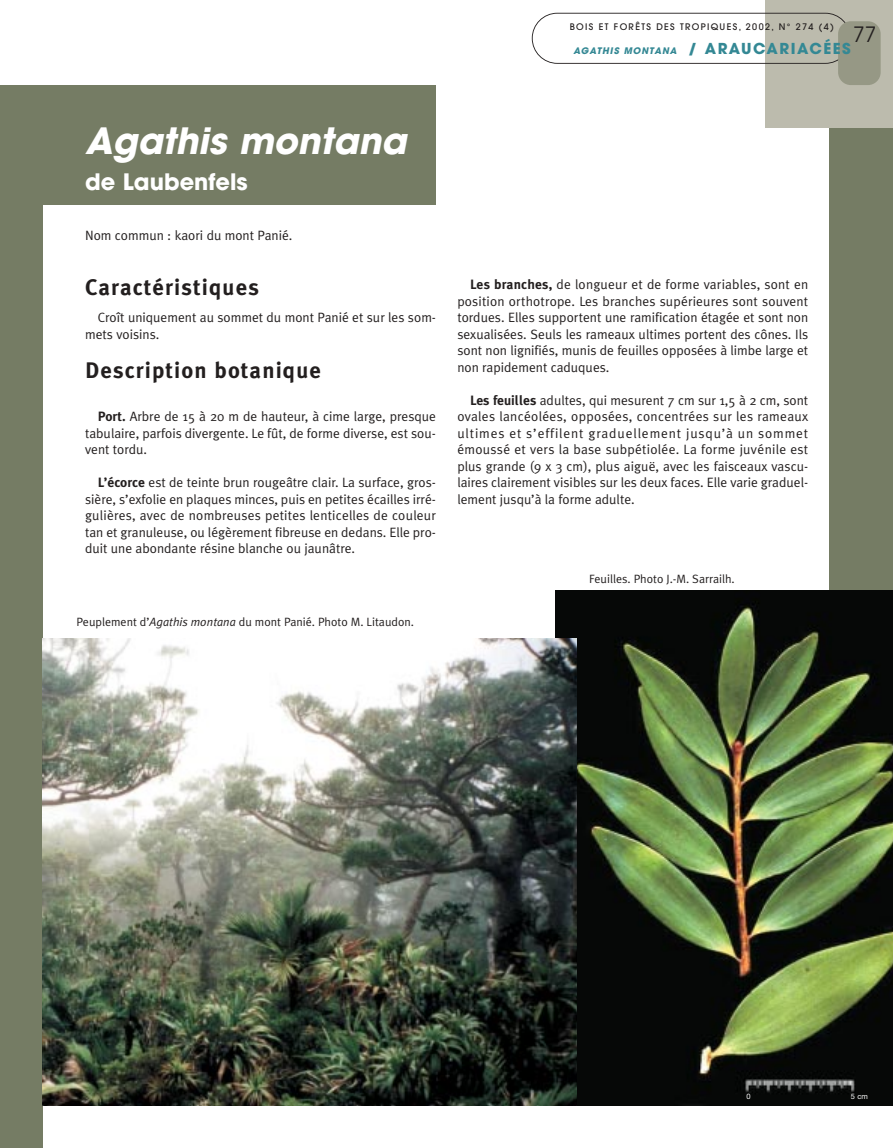
<style>
.page{position:relative;width:893px;height:1148px;background:#fff}
.page>*{position:absolute;margin:0;border:0;box-sizing:border-box;transform-origin:0 0}
.t1{font:italic 700 36px "Avant Garde";color:#fff}
.t2{font:700 22.5px "Meta Plus";letter-spacing:.05em;color:#231f1f}
.t3{font:700 22.5px "Avant Garde";color:#fff}
.t4{font:21px "Avant Garde";color:#231f1f}
.t5{font:13.5px/16.5px "Meta Plus Normal";color:#231f1f;text-align:justify}
.t6{font:12px "Meta Plus Normal";color:#231f1f}
.t7{font:500 9px "Avant Garde";letter-spacing:.15em;color:#231f1f}
.t8{font:italic 700 9px "Avant Garde";letter-spacing:.1em;color:#348894}
.t9{font:7.5px "Helvetica Neue";color:#fff}
.s1{font-style:normal;font-size:15px}
.s2{font-family:"Meta Plus";font-weight:700}
.s3{font-style:italic}
</style>
<div class="page">
<div style="left:21px;top:85px;width:415px;height:119px;background:#757c64"></div>
<div style="left:829px;top:0;width:63px;height:1106px;background:#757c64"></div>
<div style="left:765px;top:0;width:127px;height:128px;background:#bcbbad"></div>
<svg style="left:531px;top:13px;width:314px;height:51px"></svg>
<div style="left:838px;top:21px;width:42px;height:64px;background:#969885;border-radius:13px"></div>
<div style="left:0;top:85px;width:43px;height:1062px;background:#757c64"></div>
<img style="left:555px;top:591px;width:337px;height:515px">
<img style="left:43px;top:638px;width:533px;height:468px">
<p class="t7" style="left:569px;top:23px;width:266px">BOIS ET FORÊTS DES TROPIQUES, 2002, N° 274 (4)</p>
<h3 class="t4" style="left:853px;top:26px;width:25px">77</h3>
<p class="t8" style="left:573px;top:47px;width:279px">AGATHIS MONTANA <span class="s1">/ ARAUCARIACÉES</span></p>
<h1 class="t1" style="left:85px;top:128px;width:323px">Agathis montana</h1>
<h2 class="t3" style="left:85px;top:174px;width:164px">de Laubenfels</h2>
<p class="t5" style="left:85px;top:228px;width:209px">Nom commun : kaori du mont Panié.</p>
<h2 class="t2" style="left:85px;top:279px;width:175px">Caractéristiques</h2>
<p class="t5" style="left:85px;top:310px;width:352px;text-indent:13px">Croît uniquement au sommet du mont Panié et sur les som&shy;mets voisins.</p>
<h2 class="t2" style="left:85px;top:361px;width:237px">Description botanique</h2>
<p class="t5" style="left:85px;top:409px;width:352px;text-indent:13px"><span class="s2">Port.</span> Arbre de 15 à 20 m de hauteur, à cime large, presque tabulaire, parfois divergente. Le fût, de forme diverse, est sou&shy;vent tordu.</p>
<p class="t5" style="left:85px;top:475px;width:352px;text-indent:13px"><span class="s2">L’écorce</span> est de teinte brun rougeâtre clair. La surface, gros&shy;sière, s’exfolie en plaques minces, puis en petites écailles irré&shy;gulières, avec de nombreuses petites lenticelles de couleur tan et granuleuse, ou légèrement fibreuse en dedans. Elle pro&shy;duit une abondante résine blanche ou jaunâtre.</p>
<p class="t6" style="left:77px;top:617px;width:339px">Peuplement d’<span class="s3">Agathis montana</span> du mont Panié. Photo M. Litaudon.</p>
<p class="t5" style="left:457px;top:277px;width:352px;text-indent:13px"><span class="s2">Les branches,</span> de longueur et de forme variables, sont en position orthotrope. Les branches supérieures sont souvent tordues. Elles supportent une ramification étagée et sont non sexualisées. Seuls les rameaux ultimes portent des cônes. Ils sont non lignifiés, munis de feuilles opposées à limbe large et non rapidement caduques.</p>
<p class="t5" style="left:457px;top:393px;width:352px;text-indent:13px"><span class="s2">Les feuilles</span> adultes, qui mesurent 7 cm sur 1,5 à 2 cm, sont ovales lancéolées, opposées, concentrées sur les rameaux ultimes et s’effilent graduellement jusqu’à un sommet émoussé et vers la base subpétiolée. La forme juvénile est plus grande (9 x 3 cm), plus aiguë, avec les faisceaux vascu&shy;laires clairement visibles sur les deux faces. Elle varie graduel&shy;lement jusqu’à la forme adulte.</p>
<p class="t6" style="left:589px;top:574px;width:147px">Feuilles. Photo J.-M. Sarrailh.</p>
<p class="t9" style="left:746px;top:1094px;width:6px">0</p>
<p class="t9" style="left:850px;top:1094px;width:18px">5 cm</p>
</div>
